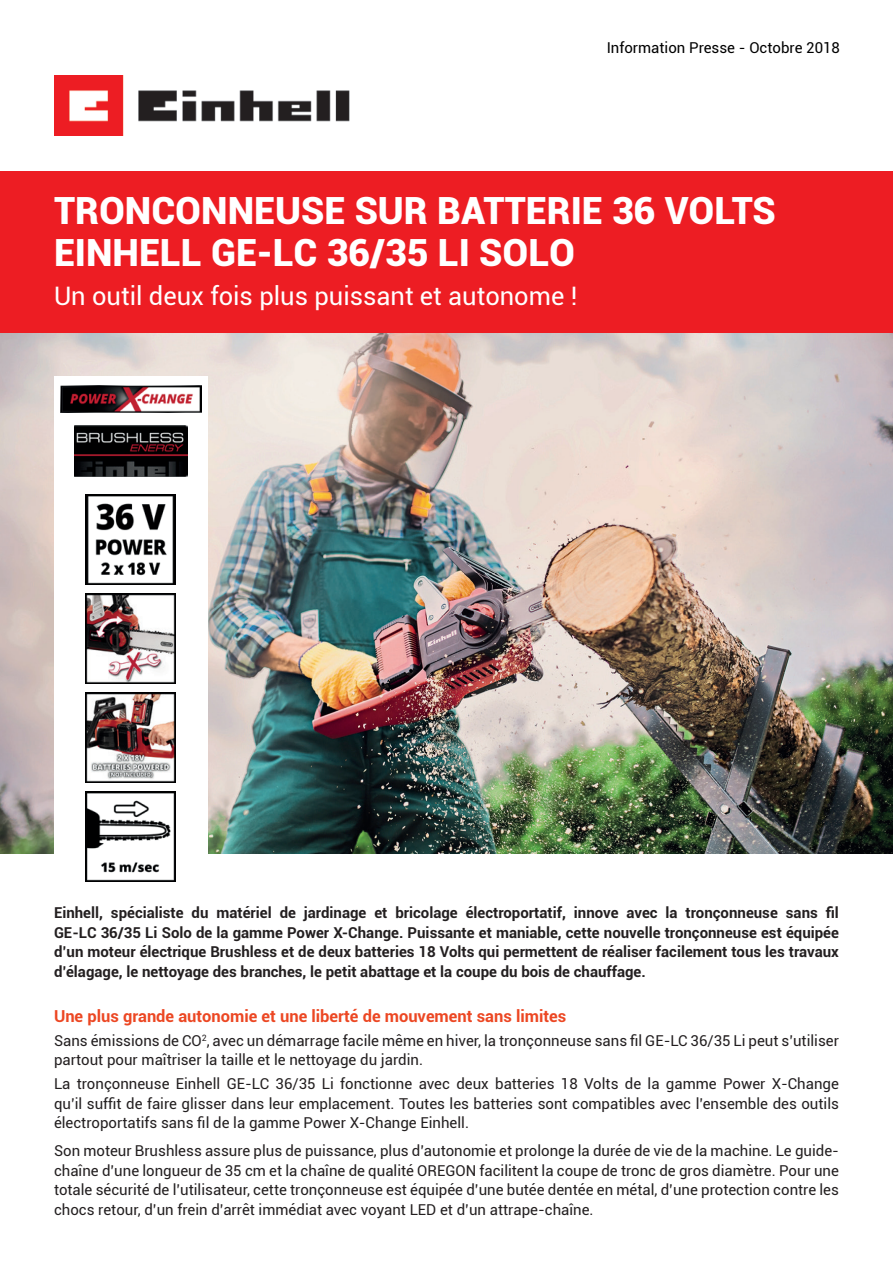
<style>
.page{position:relative;width:893px;height:1263px;background:#fff}
.page>*{position:absolute;margin:0;border:0;box-sizing:border-box;transform-origin:0 0}
.t1{font:900 37.5px/42px "Roboto";color:#fff}
.t2{font:25.5px "Roboto";color:#fff}
.t3{font:700 16.5px "Roboto";color:#ec4723}
.t4{font:15px/19.5px "Roboto";color:#231f20;text-align:justify}
.t5{font:700 15px/19.5px "Roboto";color:#231f20;text-align:justify}
.t6{font:15px "Roboto";color:#000}
</style>
<div class="page">
<img style="left:0;top:333px;width:893px;height:521px">
<div style="left:0;top:171px;width:893px;height:162px;background:#ed1d23"></div>
<img style="left:54px;top:76px;width:296px;height:59px">
<div style="left:54px;top:376px;width:153px;height:525px;background:#fff"></div>
<img style="left:60px;top:385px;width:141px;height:28px">
<img style="left:85px;top:494px;width:91px;height:91px">
<img style="left:85px;top:791px;width:91px;height:90px">
<img style="left:85px;top:593px;width:91px;height:91px">
<img style="left:85px;top:692px;width:91px;height:90px">
<img style="left:74px;top:425px;width:113px;height:51px">
<p class="t6" style="left:607px;top:37px;width:235px">Information Presse - Octobre 2018</p>
<h1 class="t1" style="left:54px;top:188px;width:723px">TRONCONNEUSE SUR BATTERIE 36 VOLTS<br>EINHELL GE-LC 36/35 LI SOLO</h1>
<h2 class="t2" style="left:54px;top:278px;width:525px">Un outil deux fois plus puissant et autonome !</h2>
<p class="t5" style="left:54px;top:902px;width:786px">Einhell, spécialiste du matériel de jardinage et bricolage électroportatif, innove avec la tronçonneuse sans fil GE-LC 36/35 Li Solo de la gamme Power X-Change. Puissante et maniable, cette nouvelle tronçonneuse est équipée d’un moteur électrique Brushless et de deux batteries 18 Volts qui permettent de réaliser facilement tous les travaux d’élagage, le nettoyage des branches, le petit abattage et la coupe du bois de chauffage.</p>
<p class="t3" style="left:54px;top:1004px;width:514px">Une plus grande autonomie et une liberté de mouvement sans limites</p>
<p class="t4" style="left:54px;top:1030px;width:786px">Sans émissions de CO<sup>2</sup>, avec un démarrage facile même en hiver, la tronçonneuse sans fil GE-LC 36/35 Li peut s’utiliser partout pour maîtriser la taille et le nettoyage du jardin.</p>
<p class="t4" style="left:54px;top:1073px;width:786px">La tronçonneuse Einhell GE-LC 36/35 Li fonctionne avec deux batteries 18 Volts de la gamme Power X-Change qu’il suffit de faire glisser dans leur emplacement. Toutes les batteries sont compatibles avec l’ensemble des outils électroportatifs sans fil de la gamme Power X-Change Einhell.</p>
<p class="t4" style="left:54px;top:1141px;width:786px">Son moteur Brushless assure plus de puissance, plus d’autonomie et prolonge la durée de vie de la machine. Le guide&shy;chaîne d’une longueur de 35 cm et la chaîne de qualité OREGON facilitent la coupe de tronc de gros diamètre. Pour une totale sécurité de l’utilisateur, cette tronçonneuse est équipée d’une butée dentée en métal, d’une protection contre les chocs retour, d’un frein d’arrêt immédiat avec voyant LED et d’un attrape-chaîne.</p>
</div>
